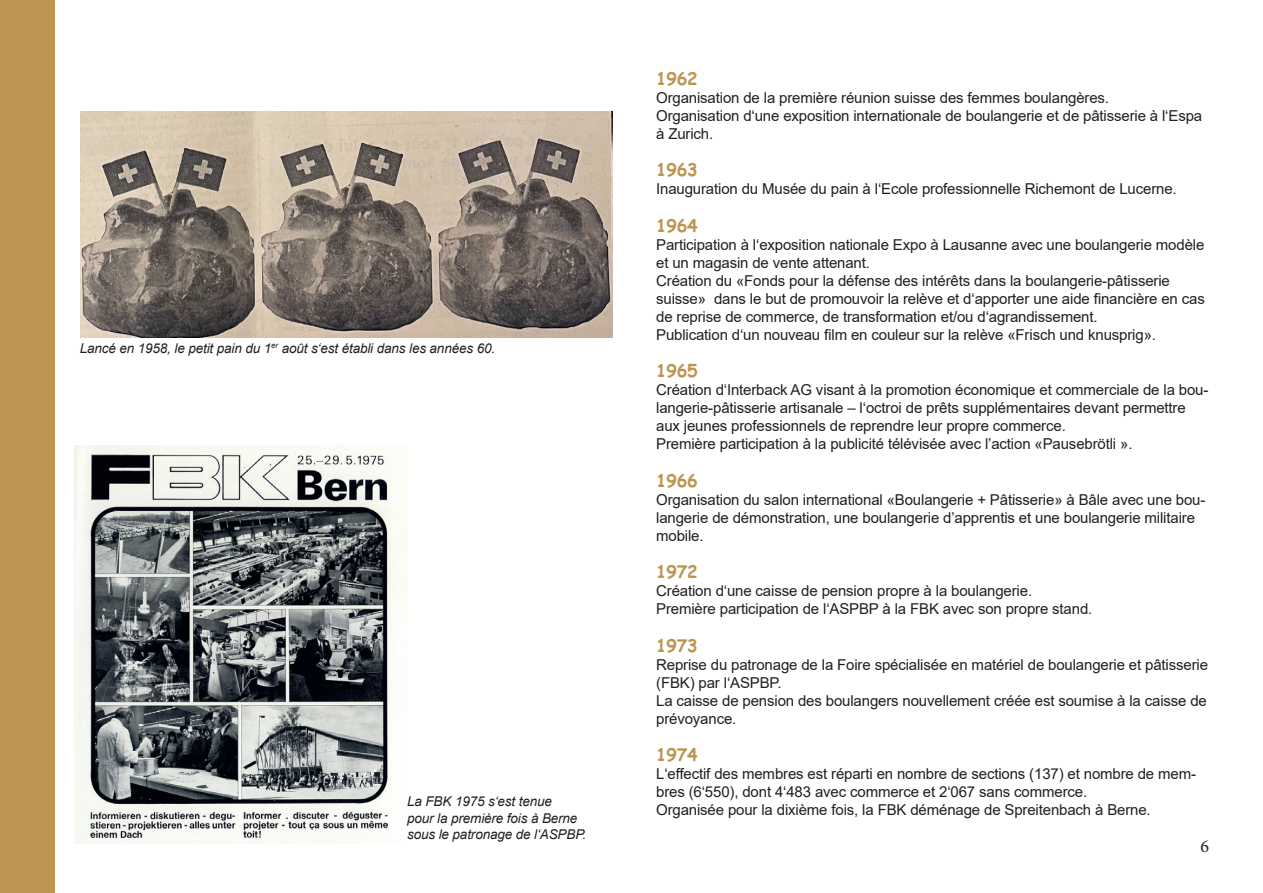
<style>
.page{position:relative;width:1263px;height:893px;background:#fff}
.page>*{position:absolute;margin:0;border:0;box-sizing:border-box;transform-origin:0 0}
.t1{font:18px "Minion Pro";color:#231f20}
.t2{font:700 17.25px "Comic Sans MS";letter-spacing:-.01em;color:#bc9551}
.t3{font:15px/18px "Arial";letter-spacing:-.01em;color:#231f20}
.t4{font:italic 13.5px/16.2px "Arial";letter-spacing:-.01em;color:#231f20}
</style>
<div class="page">
<div style="left:0;top:0;width:54px;height:893px;background:#bc9551"></div>
<img style="left:74px;top:445px;width:334px;height:398px">
<img style="left:81px;top:112px;width:531px;height:225px">
<p class="t4" style="left:80px;top:340px;width:417px">Lancé en 1958, le petit pain du 1<sup>er</sup> août s‘est établi dans les années 60.</p>
<p class="t4" style="left:407px;top:794px;width:181px">La FBK 1975 s‘est tenue<br>pour la première fois à Berne sous le patronage de l‘ASPBP.</p>
<p class="t2" style="left:656px;top:66px;width:43px">1962</p>
<p class="t3" style="left:656px;top:88px;width:548px">Organisation de la première réunion suisse des femmes boulangères.<br>Organisation d‘une exposition internationale de boulangerie et de pâtisserie à l‘Espa à Zurich.</p>
<p class="t2" style="left:656px;top:157px;width:43px">1963</p>
<p class="t3" style="left:656px;top:180px;width:522px">Inauguration du Musée du pain à l‘Ecole professionnelle Richemont de Lucerne.</p>
<p class="t2" style="left:656px;top:213px;width:43px">1964</p>
<p class="t3" style="left:656px;top:235px;width:550px">Participation à l‘exposition nationale Expo à Lausanne avec une boulangerie modèle et un magasin de vente attenant.<br>Création du «Fonds pour la défense des intérêts dans la boulangerie-pâtisserie suisse» dans le but de promouvoir la relève et d‘apporter une aide financière en cas de reprise de commerce, de transformation et/ou d‘agrandissement.<br>Publication d‘un nouveau film en couleur sur la relève «Frisch und knusprig».</p>
<p class="t2" style="left:656px;top:358px;width:43px">1965</p>
<p class="t3" style="left:656px;top:381px;width:554px">Création d‘Interback AG visant à la promotion économique et commerciale de la bou&shy;langerie-pâtisserie artisanale – l‘octroi de prêts supplémentaires devant permettre aux jeunes professionnels de reprendre leur propre commerce.<br>Première participation à la publicité télévisée avec l’action «Pausebrötli ».</p>
<p class="t2" style="left:656px;top:468px;width:43px">1966</p>
<p class="t3" style="left:656px;top:490px;width:551px">Organisation du salon international «Boulangerie + Pâtisserie» à Bâle avec une bou&shy;langerie de démonstration, une boulangerie d’apprentis et une boulangerie militaire mobile.</p>
<p class="t2" style="left:656px;top:559px;width:43px">1972</p>
<p class="t3" style="left:656px;top:582px;width:438px">Création d‘une caisse de pension propre à la boulangerie.<br>Première participation de l‘ASPBP à la FBK avec son propre stand.</p>
<p class="t2" style="left:656px;top:633px;width:43px">1973</p>
<p class="t3" style="left:656px;top:655px;width:553px">Reprise du patronage de la Foire spécialisée en matériel de boulangerie et pâtisserie (FBK) par l‘ASPBP.<br>La caisse de pension des boulangers nouvellement créée est soumise à la caisse de prévoyance.</p>
<p class="t2" style="left:656px;top:742px;width:43px">1974</p>
<p class="t3" style="left:656px;top:765px;width:541px">L‘effectif des membres est réparti en nombre de sections (137) et nombre de mem&shy;bres (6‘550), dont 4‘483 avec commerce et 2‘067 sans commerce.<br>Organisée pour la dixième fois, la FBK déménage de Spreitenbach à Berne.</p>
<p class="t1" style="left:1200px;top:834px;width:10px">6</p>
</div>
